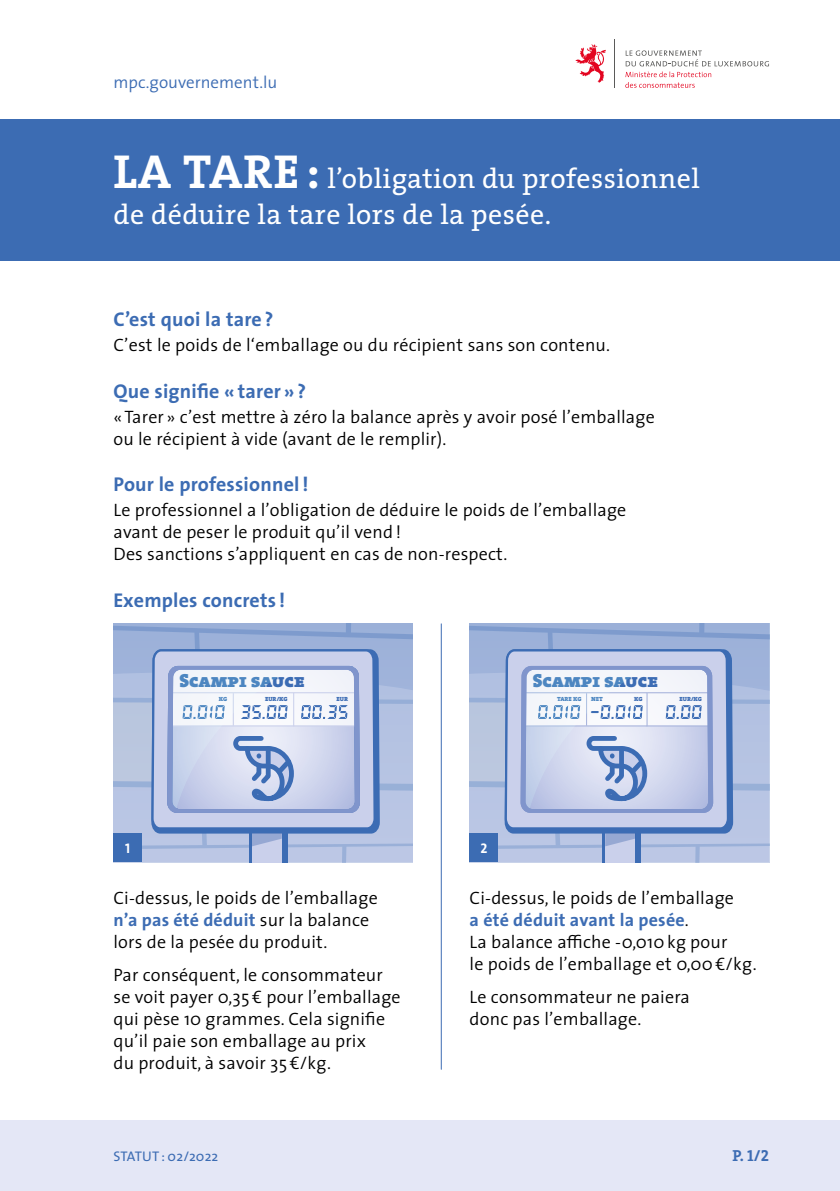
<style>
.page{position:relative;width:840px;height:1191px;background:#fff}
.page>*{position:absolute;margin:0;border:0;box-sizing:border-box;transform-origin:0 0}
.t1{font:28px/36px "The Serif";letter-spacing:.015em;color:#fff}
.t2{font:700 20px "The Sans";letter-spacing:.01em;color:#3c6cb3}
.t3{font:19px "The Serif Black Caps";color:#3c6cb4}
.t4{font:300 18px/22px "The Sans";letter-spacing:.01em;color:#000}
.t5{font:300 17px "The Sans";color:#3c6cb3}
.t6{font:16px "The Serif Bold Caps";color:#3c6cb3}
.t7{font:14px "The Sans";letter-spacing:.01em;color:#3c6cb3}
.t8{font:14px "The Sans Bold Caps";color:#fff}
.t9{font:6px "The Serif Black Caps";color:#3c6cb4}
.s1{font-family:"The Serif Bold Caps";font-size:48px}
.s2{font-weight:700;color:#3c6cb3}
</style>
<div class="page">
<div style="left:0;top:119px;width:839px;height:142px;background:#3c6cb3"></div>
<svg style="left:575px;top:44px;width:30px;height:39px"></svg>
<hr style="left:614px;top:40px;width:1px;height:48px;background:#5a5a59">
<svg style="left:625px;top:50px;width:143px;height:38px"></svg>
<div style="left:0;top:1120px;width:839px;height:71px;background:#e4e7f6"></div>
<svg style="left:113px;top:624px;width:299px;height:48px;background:#98aed7"></svg>
<svg style="left:142px;top:672px;width:270px;height:190px;background:#b2c1e1"></svg>
<svg style="left:150px;top:648px;width:231px;height:214px;background:#a6b7dc"></svg>
<svg style="left:150px;top:624px;width:226px;height:206px;background:#8da6d3"></svg>
<svg style="left:113px;top:650px;width:261px;height:196px"></svg>
<svg style="left:469px;top:624px;width:299px;height:48px;background:#98aed7"></svg>
<svg style="left:497px;top:672px;width:271px;height:190px;background:#b2c0e1"></svg>
<svg style="left:503px;top:648px;width:231px;height:214px;background:#a4b6dc"></svg>
<svg style="left:503px;top:624px;width:226px;height:206px;background:#8da6d3"></svg>
<svg style="left:469px;top:650px;width:258px;height:196px"></svg>
<hr style="left:440px;top:624px;width:1px;height:445px;background:#3c6cb3">
<div style="left:113px;top:833px;width:29px;height:29px;background:#3c6cb3"></div>
<div style="left:469px;top:833px;width:28px;height:29px;background:#3c6cb3"></div>
<p class="t5" style="left:113px;top:68px;width:165px">mpc.gouvernement.lu</p>
<h1 class="t1" style="left:113px;top:160px;width:587px"><span class="s1">LA TARE :</span> l’obligation du professionnel de déduire la tare lors de la pesée.</h1>
<p class="t2" style="left:113px;top:303px;width:161px">C’est quoi la tare ?</p>
<p class="t4" style="left:113px;top:333px;width:498px">C’est le poids de l‘emballage ou du récipient sans son contenu.</p>
<p class="t2" style="left:113px;top:374px;width:194px">Que signifie « tarer » ?</p>
<p class="t4" style="left:113px;top:405px;width:542px">«Tarer » c’est mettre à zéro la balance après y avoir posé l’emballage ou le récipient à vide (avant de le remplir).</p>
<p class="t2" style="left:113px;top:468px;width:196px">Pour le professionnel!</p>
<p class="t4" style="left:113px;top:498px;width:514px">Le professionnel a l’obligation de déduire le poids de l’emballage avant de peser le produit qu’il vend !<br>Des sanctions s’appliquent en cas de non-respect.</p>
<p class="t2" style="left:113px;top:583px;width:173px">Exemples concrets !</p>
<p class="t3" style="left:179px;top:665px;width:127px">Scampi sauce</p>
<p class="t9" style="left:219px;top:693px;width:10px">KG</p>
<p class="t9" style="left:265px;top:693px;width:24px">EUR/KG</p>
<p class="t9" style="left:336px;top:693px;width:13px">EUR</p>
<p class="t3" style="left:532px;top:665px;width:127px">Scampi sauce</p>
<p class="t9" style="left:556px;top:693px;width:26px">TARE KG</p>
<p class="t9" style="left:590px;top:693px;width:13px">NET</p>
<p class="t9" style="left:633px;top:693px;width:10px">KG</p>
<p class="t9" style="left:679px;top:693px;width:24px">EUR/KG</p>
<p class="t8" style="left:125px;top:836px;width:7px">1</p>
<p class="t8" style="left:480px;top:836px;width:8px">2</p>
<p class="t4" style="left:113px;top:886px;width:266px">Ci-dessus, le poids de l’emballage <span class="s2">n’a pas été déduit</span> sur la balance lors de la pesée du produit.</p>
<p class="t4" style="left:113px;top:963px;width:288px">Par conséquent, le consommateur se voit payer 0,35 € pour l’emballage qui pèse 10 grammes. Cela signifie qu’il paie son emballage au prix<br>du produit, à savoir 35 €/kg.</p>
<p class="t7" style="left:113px;top:1145px;width:106px">STATUT : 02/2022</p>
<p class="t4" style="left:469px;top:886px;width:288px">Ci-dessus, le poids de l’emballage<br><span class="s2">a été déduit avant la pesée</span>.<br>La balance affiche -0,010kg pour<br>le poids de l’emballage et 0,00€/kg.</p>
<p class="t4" style="left:469px;top:985px;width:222px">Le consommateur ne paiera donc pas l’emballage.</p>
<p class="t6" style="left:732px;top:1142px;width:38px">P. 1/2</p>
</div>
